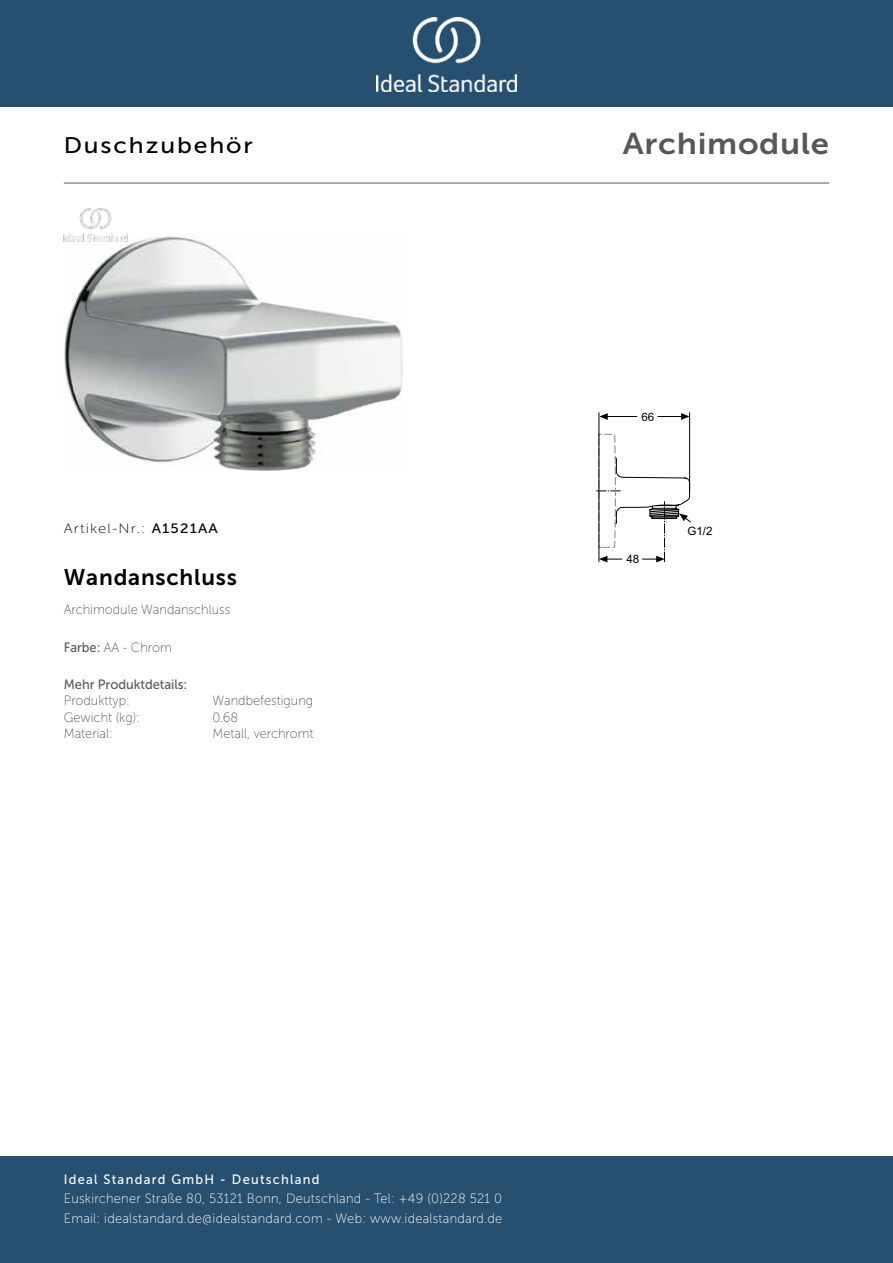
<style>
.page{position:relative;width:893px;height:1263px;background:#fff}
.page>*{position:absolute;margin:0;border:0;box-sizing:border-box;transform-origin:0 0}
._001_Produkttyp{font:30px "Museo Sans 700";letter-spacing:.02em;color:#58585a;scale:1.1 1}
.t1{font:22.5px "Museo Sans 700";letter-spacing:.035em;color:#000}
.t2{font:22.5px "Museo Sans 500";letter-spacing:.075em;color:#000;scale:1.1 1}
.t3{font:13.5px/19.5px "Museo Sans 100";letter-spacing:.02em;color:#fff;scale:.95 1}
.t4{font:13.5px "Museo Sans 500";letter-spacing:.1em;color:#fff;scale:.95 1}
.Type{font:13.5px "Museo Sans 100";color:#58585a;scale:.95 1}
.Material{font:13.5px "Museo Sans 100";color:#58585a;scale:.95 1}
.Marketing_Descriptio{font:13.5px "Museo Sans 100";color:#58585a;scale:.95 1}
.t5{font:13.5px "Museo Sans 100";letter-spacing:.075em;color:#000;scale:1.1 1}
.t6{font:13.5px "Museo Sans 500";color:#58585a;scale:.95 1}
.Net_Weight__kg{font:13.5px "Museo Sans 100";color:#58585a;scale:.95 1}
.Colour{font:13.5px "Museo Sans 100";color:#58585a;scale:.95 1}
.t7{font:11.55px "Arial";color:#000}
.s1{font-family:"Museo Sans 500"}
</style>
<div class="page">
<div style="left:0;top:1157px;width:893px;height:106px;background:#275070"></div>
<div style="left:0;top:0;width:893px;height:107px;background:#275070"></div>
<img style="left:376px;top:18px;width:141px;height:73px">
<hr style="left:64px;top:183px;width:765px;height:1px;background:#58585a">
<img style="left:64px;top:236px;width:339px;height:235px">
<svg style="left:597px;top:412px;width:94px;height:151px"></svg>
<img style="left:64px;top:208px;width:64px;height:34px">
<p class="t2" style="left:64px;top:133px;width:173px">Duschzubehör</p>
<p class="_001_Produkttyp" style="left:623px;top:127px;width:189px">Archimodule</p>
<p class="t5" style="left:64px;top:521px;width:142px">Artikel-Nr.: <span class="s1">A1521AA</span></p>
<p class="t1" style="left:64px;top:565px;width:175px">Wandanschluss</p>
<p class="Marketing_Descriptio" style="left:64px;top:602px;width:177px">Archimodule Wandanschluss</p>
<p class="Colour" style="left:64px;top:640px;width:115px"><span class="s1">Farbe:</span> AA - Chrom</p>
<p class="t6" style="left:64px;top:677px;width:132px">Mehr Produktdetails:</p>
<p class="Type" style="left:64px;top:693px;width:71px">Produkttyp:</p>
<p class="Type" style="left:213px;top:693px;width:107px">Wandbefestigung</p>
<p class="Net_Weight__kg" style="left:64px;top:710px;width:82px">Gewicht (kg):</p>
<p class="Net_Weight__kg" style="left:213px;top:710px;width:28px">0.68</p>
<p class="Material" style="left:64px;top:726px;width:53px">Material:</p>
<p class="Material" style="left:213px;top:726px;width:108px">Metall, verchromt</p>
<p class="t7" style="left:641px;top:409px;width:14px">66</p>
<p class="t7" style="left:626px;top:551px;width:14px">48</p>
<p class="t7" style="left:687px;top:523px;width:27px">G1/2</p>
<p class="t4" style="left:64px;top:1172px;width:271px">Ideal Standard GmbH - Deutschland</p>
<p class="t3" style="left:64px;top:1189px;width:463px">Euskirchener Straße 80, 53121 Bonn, Deutschland - Tel: +49 (0)228 521 0<br>Email: idealstandard.de@idealstandard.com - Web: www.idealstandard.de</p>
</div>
